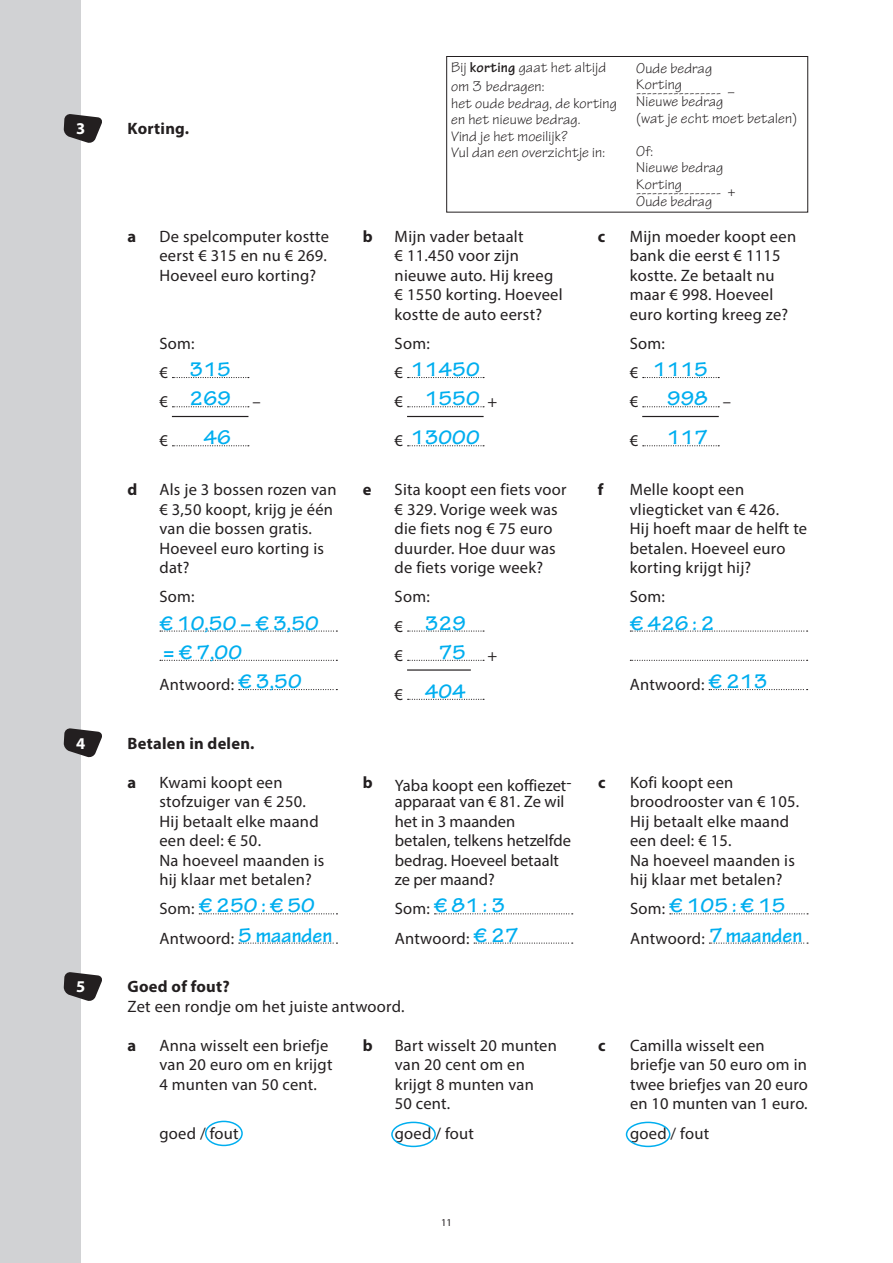
<style>
.page{position:relative;width:893px;height:1263px;background:#fff}
.page>*{position:absolute;margin:0;border:0;box-sizing:border-box;transform-origin:0 0}
.t1{font:700 21px/29.2px "Tekton Pro";color:#00aeef}
.t2{font:16.5px/19.5px "Myriad Pro";letter-spacing:.015em;color:#231f20}
.t3{font:700 16.5px "Myriad Pro";letter-spacing:.015em;color:#231f20}
.t4{font:700 16.5px "Myriad Pro";color:#fff}
.t5{font:15px/16.5px "Tekton Pro";letter-spacing:.015em;color:#231f20}
.t6{font:10.5px "Myriad Pro";color:#231f20}
.s1{font-weight:700}
</style>
<div class="page">
<div style="left:0;top:0;width:81px;height:1263px;background:#d1d2d4"></div>
<div style="left:446px;top:56px;width:362px;height:156px;border:1px solid #231f20"></div>
<svg style="left:172px;top:377px;width:77px;height:1px"></svg>
<svg style="left:172px;top:406px;width:77px;height:1px"></svg>
<hr style="left:172px;top:416px;width:76px;height:1px;background:#231f20">
<svg style="left:172px;top:445px;width:77px;height:1px"></svg>
<svg style="left:408px;top:377px;width:76px;height:1px"></svg>
<svg style="left:408px;top:406px;width:76px;height:1px"></svg>
<hr style="left:407px;top:416px;width:77px;height:1px;background:#231f20">
<svg style="left:408px;top:445px;width:76px;height:1px"></svg>
<svg style="left:643px;top:377px;width:76px;height:1px"></svg>
<svg style="left:643px;top:406px;width:76px;height:1px"></svg>
<hr style="left:642px;top:416px;width:77px;height:1px;background:#231f20">
<svg style="left:643px;top:445px;width:76px;height:1px"></svg>
<svg style="left:160px;top:630px;width:177px;height:2px"></svg>
<svg style="left:160px;top:660px;width:177px;height:1px"></svg>
<svg style="left:239px;top:689px;width:98px;height:1px"></svg>
<svg style="left:408px;top:630px;width:76px;height:2px"></svg>
<svg style="left:408px;top:660px;width:76px;height:1px"></svg>
<hr style="left:407px;top:669px;width:64px;height:2px;background:#231f20">
<svg style="left:408px;top:699px;width:76px;height:1px"></svg>
<svg style="left:630px;top:630px;width:178px;height:2px"></svg>
<svg style="left:630px;top:660px;width:178px;height:1px"></svg>
<svg style="left:709px;top:689px;width:99px;height:1px"></svg>
<svg style="left:199px;top:913px;width:138px;height:1px"></svg>
<svg style="left:239px;top:942px;width:98px;height:2px"></svg>
<svg style="left:434px;top:913px;width:139px;height:1px"></svg>
<svg style="left:474px;top:942px;width:99px;height:2px"></svg>
<svg style="left:670px;top:913px;width:138px;height:1px"></svg>
<svg style="left:709px;top:942px;width:99px;height:2px"></svg>
<svg style="left:64px;top:114px;width:38px;height:29px"></svg>
<svg style="left:64px;top:728px;width:38px;height:30px"></svg>
<svg style="left:64px;top:972px;width:38px;height:29px"></svg>
<div style="left:205px;top:1121px;width:38px;height:25px;border:2px solid #00aeef;border-radius:50%"></div>
<div style="left:391px;top:1122px;width:45px;height:25px;border:2px solid #00aeef;border-radius:50%"></div>
<div style="left:626px;top:1122px;width:44px;height:25px;border:2px solid #00aeef;border-radius:50%"></div>
<p class="t4" style="left:76px;top:118px;width:11px">3</p>
<p class="t3" style="left:128px;top:118px;width:63px">Korting.</p>
<p class="t5" style="left:451px;top:58px;width:157px;line-height:19.5px">Bij <span class="s1">korting</span> gaat het altijd om 3 bedragen:</p>
<p class="t5" style="left:451px;top:95px;width:167px">het oude bedrag, de korting en het nieuwe bedrag.<br>Vind je het moeilijk?<br>Vul dan een overzichtje in:</p>
<p class="t5" style="left:636px;top:60px;width:77px">Oude bedrag<br>Korting</p>
<p class="t5" style="left:636px;top:86px;width:100px">---------------- –</p>
<p class="t5" style="left:636px;top:94px;width:162px">Nieuwe bedrag<br>(wat je echt moet betalen)</p>
<p class="t5" style="left:636px;top:143px;width:88px">Of:<br>Nieuwe bedrag<br>Korting</p>
<p class="t5" style="left:636px;top:185px;width:101px">---------------- +</p>
<p class="t5" style="left:636px;top:194px;width:77px">Oude bedrag</p>
<p class="t3" style="left:128px;top:225px;width:10px">a</p>
<p class="t2" style="left:159px;top:226px;width:171px">De spelcomputer kostte eerst € 315 en nu € 269.<br>Hoeveel euro korting?</p>
<p class="t2" style="left:159px;top:328px;width:37px;line-height:29.2px">Som: €<br>€</p>
<p class="t1" style="left:190px;top:355px;width:43px">315<br>269</p>
<p class="t1" style="left:203px;top:423px;width:29px">46</p>
<p class="t2" style="left:159px;top:431px;width:10px">€</p>
<p class="t2" style="left:252px;top:392px;width:10px">–</p>
<p class="t3" style="left:363px;top:225px;width:11px">b</p>
<p class="t2" style="left:395px;top:226px;width:170px">Mijn vader betaalt<br>€ 11.450 voor zijn nieuwe auto. Hij kreeg € 1550 korting. Hoeveel kostte de auto eerst?</p>
<p class="t2" style="left:395px;top:328px;width:37px;line-height:29.2px">Som: €<br>€</p>
<p class="t1" style="left:411px;top:355px;width:70px;text-align:right">11450<br>1550</p>
<p class="t1" style="left:411px;top:423px;width:70px">13000</p>
<p class="t2" style="left:488px;top:392px;width:11px">+</p>
<p class="t2" style="left:395px;top:431px;width:10px">€</p>
<p class="t3" style="left:598px;top:225px;width:9px">c</p>
<p class="t2" style="left:630px;top:226px;width:168px">Mijn moeder koopt een bank die eerst € 1115 kostte. Ze betaalt nu maar € 998. Hoeveel euro korting kreeg ze?</p>
<p class="t2" style="left:630px;top:328px;width:37px;line-height:29.2px">Som: €<br>€</p>
<p class="t1" style="left:653px;top:355px;width:57px;text-align:right">1115<br>998</p>
<p class="t1" style="left:667px;top:423px;width:43px">117</p>
<p class="t2" style="left:723px;top:392px;width:10px">–</p>
<p class="t2" style="left:630px;top:431px;width:10px">€</p>
<p class="t3" style="left:128px;top:479px;width:11px">d</p>
<p class="t2" style="left:159px;top:480px;width:179px">Als je 3 bossen rozen van € 3,50 koopt, krijg je één van die bossen gratis.<br>Hoeveel euro korting is dat?</p>
<p class="t2" style="left:159px;top:587px;width:37px">Som:</p>
<p class="t1" style="left:159px;top:609px;width:161px">€ 10,50 − € 3,50 = € 7,00</p>
<p class="t1" style="left:238px;top:667px;width:65px">€ 3,50</p>
<p class="t2" style="left:159px;top:675px;width:76px">Antwoord:</p>
<p class="t3" style="left:363px;top:479px;width:10px">e</p>
<p class="t2" style="left:395px;top:480px;width:173px">Sita koopt een fiets voor € 329. Vorige week was die fiets nog € 75 euro duurder. Hoe duur was de fiets vorige week?</p>
<p class="t2" style="left:395px;top:582px;width:37px;line-height:29.2px">Som: €<br>€</p>
<p class="t1" style="left:425px;top:609px;width:43px;text-align:right">329<br>75</p>
<p class="t1" style="left:425px;top:677px;width:43px">404</p>
<p class="t2" style="left:488px;top:645px;width:11px">+</p>
<p class="t2" style="left:395px;top:684px;width:10px">€</p>
<p class="t3" style="left:598px;top:479px;width:7px">f</p>
<p class="t2" style="left:630px;top:480px;width:179px">Melle koopt een vliegticket van € 426.<br>Hij hoeft maar de helft te betalen. Hoeveel euro korting krijgt hij?</p>
<p class="t2" style="left:630px;top:587px;width:37px">Som:</p>
<p class="t1" style="left:630px;top:609px;width:86px">€ 426 : 2</p>
<p class="t1" style="left:709px;top:667px;width:60px">€ 213</p>
<p class="t2" style="left:630px;top:675px;width:76px">Antwoord:</p>
<p class="t4" style="left:76px;top:732px;width:11px">4</p>
<p class="t3" style="left:128px;top:732px;width:129px">Betalen in delen.</p>
<p class="t3" style="left:128px;top:771px;width:10px">a</p>
<p class="t2" style="left:159px;top:772px;width:166px">Kwami koopt een stofzuiger van € 250.<br>Hij betaalt elke maand een deel: € 50.<br>Na hoeveel maanden is hij klaar met betalen?</p>
<p class="t2" style="left:159px;top:894px;width:76px;line-height:29.2px">Som:<br>Antwoord:</p>
<p class="t3" style="left:598px;top:771px;width:9px">c</p>
<p class="t2" style="left:630px;top:772px;width:171px">Kofi koopt een broodrooster van € 105.<br>Hij betaalt elke maand een deel: € 15.<br>Na hoeveel maanden is hij klaar met betalen?</p>
<p class="t2" style="left:630px;top:894px;width:76px;line-height:29.2px">Som:<br>Antwoord:</p>
<p class="t3" style="left:363px;top:771px;width:11px">b</p>
<p class="t2" style="left:395px;top:777px;width:177px;line-height:16.5px">Yaba koopt een koffiezet&shy;apparaat van € 81. Ze wil</p>
<p class="t2" style="left:395px;top:811px;width:178px">het in 3 maanden betalen, telkens hetzelfde bedrag. Hoeveel betaalt ze per maand?</p>
<p class="t2" style="left:395px;top:894px;width:76px;line-height:29.2px">Som:<br>Antwoord:</p>
<p class="t1" style="left:238px;top:891px;width:96px;text-indent:-40px">€ 250 : € 50<br>5 maanden</p>
<p class="t1" style="left:474px;top:891px;width:47px;text-indent:-40px">€ 81 : 3 € 27</p>
<p class="t1" style="left:709px;top:891px;width:95px;text-indent:-40px">€ 105 : € 15<br>7 maanden</p>
<p class="t4" style="left:76px;top:976px;width:11px">5</p>
<p class="t3" style="left:128px;top:976px;width:104px">Goed of fout?</p>
<p class="t2" style="left:128px;top:996px;width:278px">Zet een rondje om het juiste antwoord.</p>
<p class="t3" style="left:128px;top:1034px;width:10px">a</p>
<p class="t2" style="left:159px;top:1035px;width:175px">Anna wisselt een briefje van 20 euro om en krijgt<br>4 munten van 50 cent.</p>
<p class="t2" style="left:159px;top:1123px;width:81px">goed / fout</p>
<p class="t3" style="left:363px;top:1035px;width:11px">b</p>
<p class="t2" style="left:395px;top:1035px;width:164px">Bart wisselt 20 munten van 20 cent om en krijgt 8 munten van<br>50 cent.</p>
<p class="t2" style="left:395px;top:1123px;width:81px">goed / fout</p>
<p class="t3" style="left:598px;top:1035px;width:9px">c</p>
<p class="t2" style="left:630px;top:1035px;width:179px">Camilla wisselt een briefje van 50 euro om in twee briefjes van 20 euro en 10 munten van 1 euro.</p>
<p class="t2" style="left:630px;top:1123px;width:81px">goed / fout</p>
<p class="t6" style="left:441px;top:1216px;width:12px">11</p>
</div>
